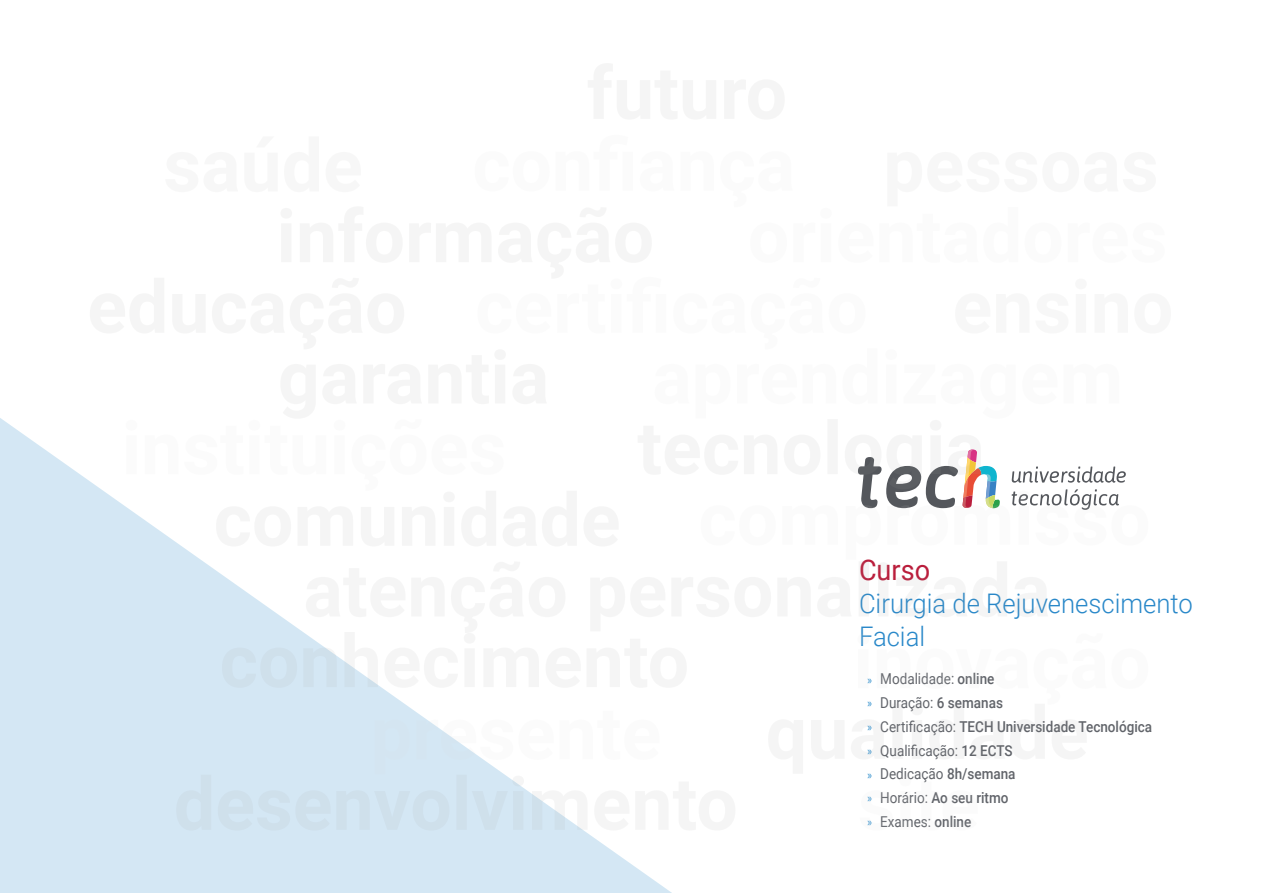
<style>
.page{position:relative;width:1263px;height:893px;background:#fff}
.page>*{position:absolute;margin:0;border:0;box-sizing:border-box;transform-origin:0 0}
.t1{font:28.5px "Roboto";color:#ba1e3c;scale:.95 1}
.t2{font:300 27px/33px "Roboto";color:#2988c9;scale:.95 1}
.t3{font:500 15px/23.7px "Roboto";color:#61646a;scale:.9 1}
.s1{font-family:"Myriad Pro";font-weight:400;font-size:12px;color:#2488c9}
.s2{font-weight:400}
</style>
<div class="page">
<svg style="left:0;top:418px;width:672px;height:475px;background:#d9eaf5"></svg>
<svg style="left:306px;top:561px;width:366px;height:71px"></svg>
<svg style="left:222px;top:632px;width:450px;height:56px"></svg>
<svg style="left:176px;top:711px;width:496px;height:119px"></svg>
<svg style="left:90px;top:418px;width:1036px;height:142px"></svg>
<h1 class="t1" style="left:859px;top:550px;width:76px">Curso</h1>
<h2 class="t2" style="left:859px;top:586px;width:353px">Cirurgia de Rejuvenescimento<br>Facial</h2>
<p class="t3" style="left:867px;top:667px;width:318px"><span class="s1">»</span> <span class="s2">Modalidade:</span> online<br><span class="s1">»</span> <span class="s2">Duração:</span> 6 semanas<br><span class="s1">»</span> <span class="s2">Certificação:</span> TECH Universidade Tecnológica <span class="s1">»</span> <span class="s2">Qualificação:</span> 12 ECTS<br><span class="s1">»</span> <span class="s2">Dedicação</span> 8h/semana<br><span class="s1">»</span> <span class="s2">Horário:</span> Ao seu ritmo<br><span class="s1">»</span> <span class="s2">Exames:</span> online</p>
</div>
